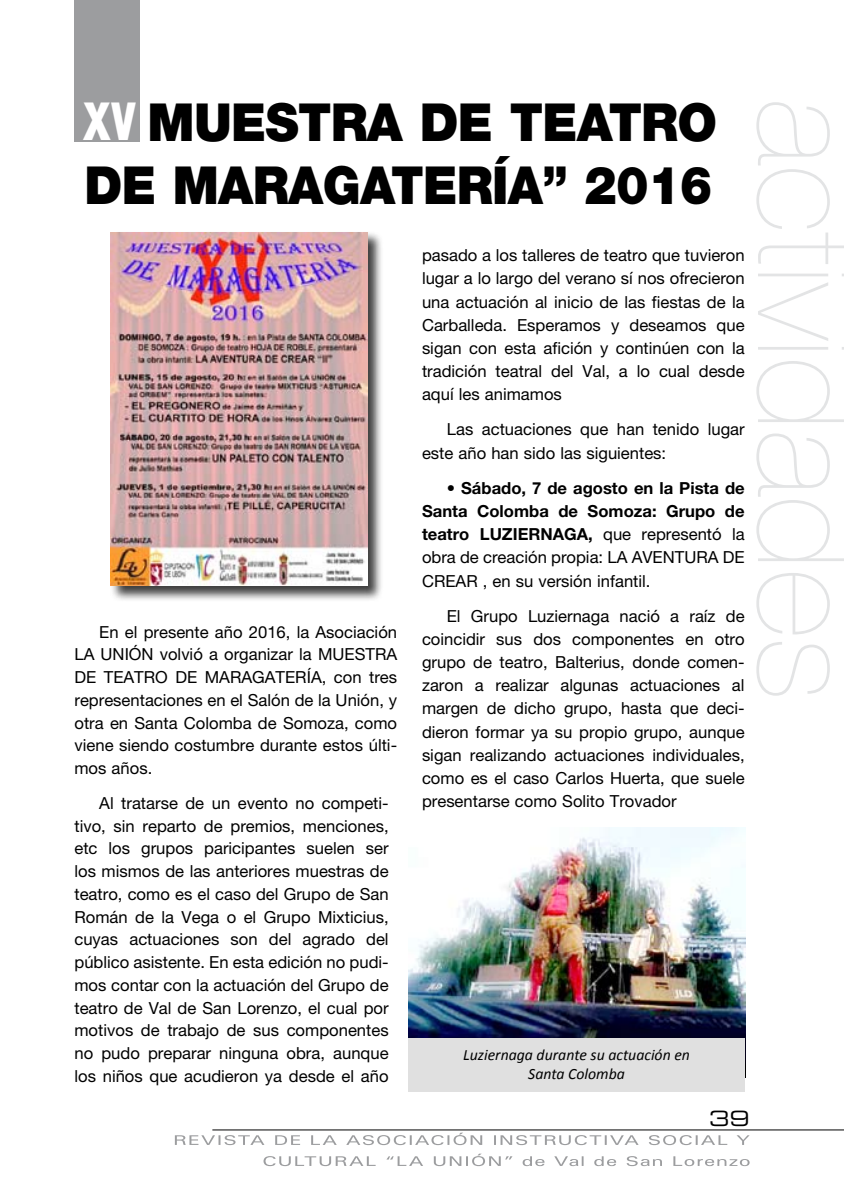
<style>
.page{position:relative;width:844px;height:1191px;background:#fff}
.page>*{position:absolute;margin:0;border:0;box-sizing:border-box;transform-origin:0 0}
.t1{font:200 136.5px "Helvetica Neue";color:#e3e4e5}
.t2{font:900 52.5px/63.2px "Helvetica Neue";letter-spacing:-.015em;color:#000;scale:.95 1}
.t3{font:21px "Eurostile Extended Two";color:#000}
.t4{font:16.62px/23.3px "Helvetica Neue";color:#000;text-align:justify}
.t5{font:italic 15.75px/18.9px "Calibri";color:#000;text-align:center}
.s1{color:#fff}
.s2{font-weight:700}
</style>
<div class="page">
<svg style="left:175px;top:1132px;width:574px;height:13px"></svg>
<svg style="left:263px;top:1153px;width:486px;height:13px"></svg>
<hr style="left:212px;top:1129px;width:631px;height:1px;background:#000">
<div style="left:74px;top:0;width:66px;height:141px;background:#9c9d9f"></div>
<div style="left:110px;top:231px;width:280px;height:386px;background:#000;opacity:.75"></div>
<img style="left:111px;top:232px;width:256px;height:354px">
<img style="left:408px;top:827px;width:337px;height:250px">
<div style="left:408px;top:1038px;width:336px;height:53px;background:#e0e0e0"></div>
<h2 class="t2" style="left:83px;top:90px;width:668px"><span class="s1">XV</span> MUESTRA DE TEATRO<br>DE MARAGATERÍA” 2016</h2>
<p class="t4" style="left:74px;top:620px;width:324px;line-height:22.8px;text-indent:25px">En el presente año 2016, la Asociación LA UNIÓN volvió a organizar la MUESTRA DE TEATRO DE MARAGATERÍA, con tres representaciones en el Salón de la Unión, y otra en Santa Colomba de Somoza, como viene siendo costumbre durante estos últi&shy;mos años.</p>
<p class="t4" style="left:74px;top:791px;width:315px;line-height:22.8px;text-indent:25px">Al tratarse de un evento no competi&shy;tivo, sin reparto de premios, menciones, etc los grupos paricipantes suelen ser los mismos de las anteriores muestras de teatro, como es el caso del Grupo de San Román de la Vega o el Grupo Mixticius, cuyas actuaciones son del agrado del público asistente. En esta edición no pudi&shy;mos contar con la actuación del Grupo de teatro de Val de San Lorenzo, el cual por motivos de trabajo de sus componentes no pudo preparar ninguna obra, aunque los niños que acudieron ya desde el año</p>
<p class="t4" style="left:422px;top:243px;width:324px">pasado a los talleres de teatro que tuvieron lugar a lo largo del verano sí nos ofrecieron una actuación al inicio de las fiestas de la Carballeda. Esperamos y deseamos que sigan con esta afición y continúen con la tradición teatral del Val, a lo cual desde aquí les animamos</p>
<p class="t4" style="left:422px;top:417px;width:324px;text-indent:25px">Las actuaciones que han tenido lugar este año han sido las siguientes:</p>
<p class="t4" style="left:422px;top:476px;width:324px;text-indent:25px"><span class="s2">• Sábado, 7 de agosto en la Pista de Santa Colomba de Somoza: Grupo de teatro LUZIERNAGA,</span> que representó la obra de creación propia: LA AVENTURA DE CREAR , en su versión infantil.</p>
<p class="t4" style="left:422px;top:604px;width:324px;text-indent:25px">El Grupo Luziernaga nació a raíz de coincidir sus dos componentes en otro grupo de teatro, Balterius, donde comen&shy;zaron a realizar algunas actuaciones al margen de dicho grupo, hasta que deci&shy;dieron formar ya su propio grupo, aunque sigan realizando actuaciones individuales, como es el caso Carlos Huerta, que suele presentarse como Solito Trovador</p>
<p class="t5" style="left:463px;top:1044px;width:228px">Luziernaga durante su actuación en<br>Santa Colomba</p>
<h1 class="t1" style="left:884px;top:99px;width:603px;rotate:90deg">actividades</h1>
<p class="t3" style="left:709px;top:1103px;width:42px">39</p>
</div>
